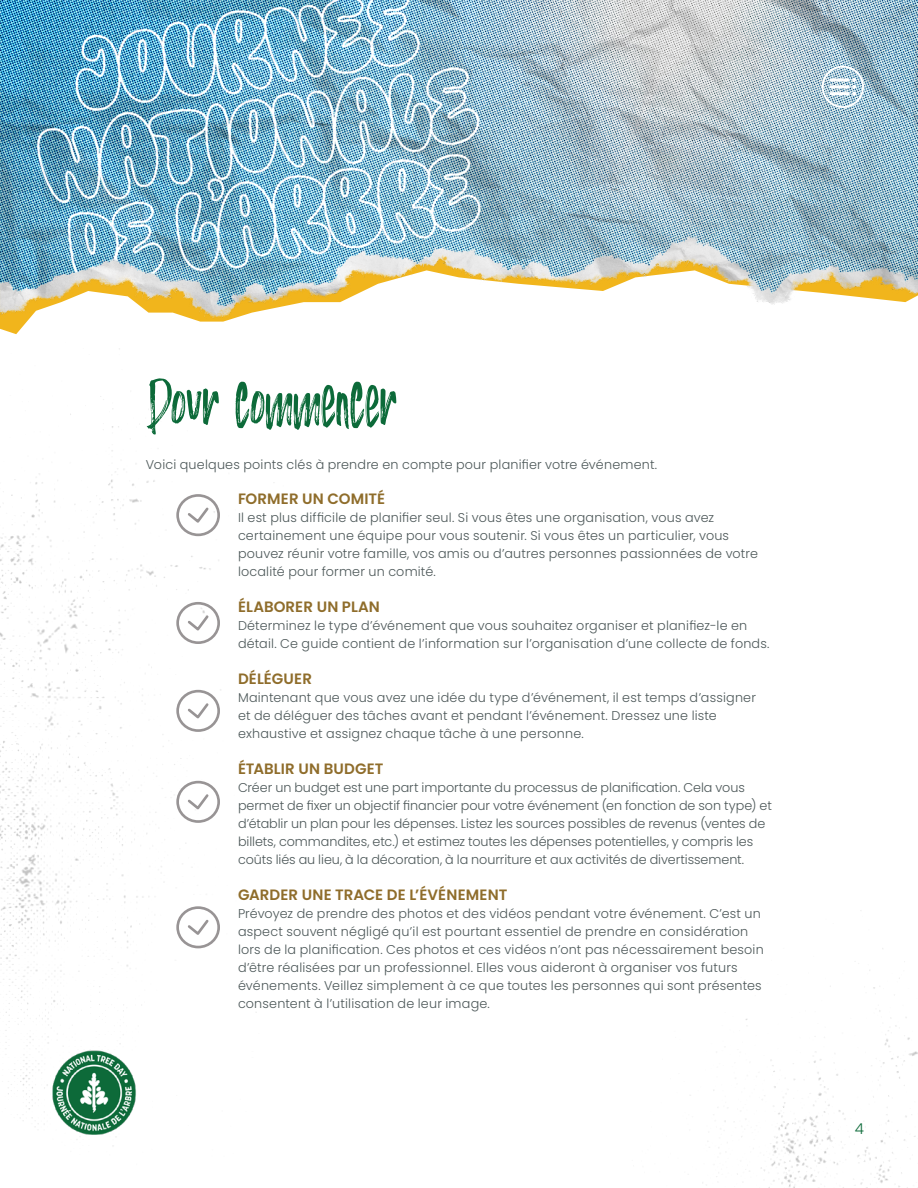
<style>
.page{position:relative;width:918px;height:1188px;background:#fff}
.page>*{position:absolute;margin:0;border:0;box-sizing:border-box;transform-origin:0 0}
.TOC_-_Title{font:72px "Hiruka";color:#0c6a39}
.Body{font:600 15px "Poppins";letter-spacing:.01em;color:#8f6d2b}
.t1{font:300 15px "Poppins";color:#0c6a39}
.Body-2{font:300 12.75px/18px "Poppins";letter-spacing:.015em;color:#4d5859}
.Body-3{font:300 12.75px/18px "Poppins";letter-spacing:-.005em;color:#4d5859}
</style>
<div class="page">
<img style="left:0;top:348px;width:274px;height:798px">
<img style="left:690px;top:910px;width:228px;height:278px">
<img style="left:42px;top:1041px;width:104px;height:104px">
<div style="left:176px;top:494px;width:44px;height:42px;border:3px solid #989495;border-radius:50%"></div>
<svg style="left:185px;top:505px;width:26px;height:20px"></svg>
<div style="left:176px;top:602px;width:44px;height:42px;border:3px solid #989495;border-radius:50%"></div>
<svg style="left:185px;top:613px;width:26px;height:20px"></svg>
<div style="left:176px;top:690px;width:44px;height:42px;border:3px solid #989495;border-radius:50%"></div>
<svg style="left:185px;top:701px;width:26px;height:20px"></svg>
<div style="left:176px;top:781px;width:44px;height:42px;border:3px solid #989495;border-radius:50%"></div>
<svg style="left:185px;top:792px;width:26px;height:20px"></svg>
<div style="left:176px;top:906px;width:44px;height:42px;border:3px solid #989495;border-radius:50%"></div>
<svg style="left:185px;top:917px;width:26px;height:20px"></svg>
<img style="left:0;top:0;width:918px;height:319px">
<svg style="left:822px;top:66px;width:42px;height:42px"></svg>
<p class="TOC_-_Title" style="left:146px;top:363px;width:253px">Pour commencer</p>
<p class="Body-2" style="left:146px;top:456px;width:513px">Voici quelques points clés à prendre en compte pour planifier votre événement.</p>
<p class="Body" style="left:238px;top:490px;width:149px">FORMER UN COMITÉ</p>
<p class="Body-2" style="left:238px;top:509px;width:521px">Il est plus difficile de planifier seul. Si vous êtes une organisation, vous avez certainement une équipe pour vous soutenir. Si vous êtes un particulier, vous pouvez réunir votre famille, vos amis ou d’autres personnes passionnées de votre localité pour former un comité.</p>
<p class="Body" style="left:238px;top:598px;width:143px">ÉLABORER UN PLAN</p>
<p class="Body-2" style="left:238px;top:617px;width:533px">Déterminez le type d’événement que vous souhaitez organiser et planifiez-le en détail. Ce guide contient de l’information sur l’organisation d’une collecte de fonds.</p>
<p class="Body" style="left:238px;top:670px;width:76px">DÉLÉGUER</p>
<p class="Body-2" style="left:238px;top:689px;width:520px">Maintenant que vous avez une idée du type d’événement, il est temps d’assigner et de déléguer des tâches avant et pendant l’événement. Dressez une liste exhaustive et assignez chaque tâche à une personne.</p>
<p class="Body" style="left:238px;top:760px;width:147px">ÉTABLIR UN BUDGET</p>
<p class="Body-3" style="left:238px;top:779px;width:535px">Créer un budget est une part importante du processus de planification. Cela vous permet de fixer un objectif financier pour votre événement (en fonction de son type) et d’établir un plan pour les dépenses. Listez les sources possibles de revenus (ventes de billets, commandites, etc.) et estimez toutes les dépenses potentielles, y compris les coûts liés au lieu, à la décoration, à la nourriture et aux activités de divertissement.</p>
<p class="Body" style="left:238px;top:886px;width:271px">GARDER UNE TRACE DE L’ÉVÉNEMENT</p>
<p class="Body-2" style="left:238px;top:905px;width:527px">Prévoyez de prendre des photos et des vidéos pendant votre événement. C’est un aspect souvent négligé qu’il est pourtant essentiel de prendre en considération lors de la planification. Ces photos et ces vidéos n’ont pas nécessairement besoin d’être réalisées par un professionnel. Elles vous aideront à organiser vos futurs événements. Veillez simplement à ce que toutes les personnes qui sont présentes consentent à l’utilisation de leur image.</p>
<p class="t1" style="left:855px;top:1120px;width:11px">4</p>
</div>
